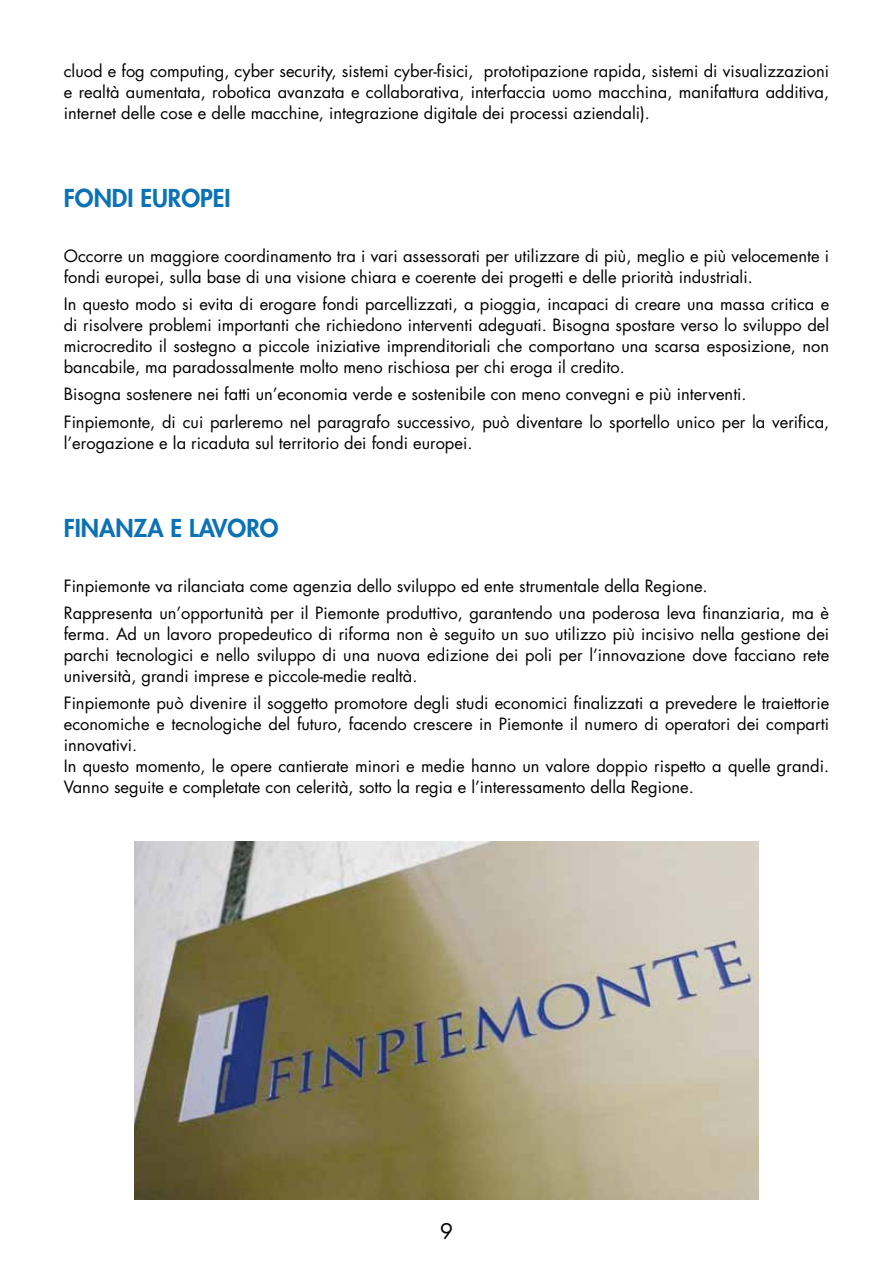
<style>
.page{position:relative;width:893px;height:1263px;background:#fff}
.page>*{position:absolute;margin:0;border:0;box-sizing:border-box;transform-origin:0 0}
.t1{font:800 24px "Futura";color:#0b72b5}
.t2{font:21px "Futura";color:#000}
.t3{font:16.5px/21px "Futura";color:#000}
</style>
<div class="page">
<img style="left:134px;top:842px;width:625px;height:357px">
<p class="t3" style="left:64px;top:60px;width:767px;text-align:justify">cluod e fog computing, cyber security, sistemi cyber-fisici, prototipazione rapida, sistemi di visualizzazioni e realtà aumentata, robotica avanzata e collaborativa, interfaccia uomo macchina, manifattura additiva, internet delle cose e delle macchine, integrazione digitale dei processi aziendali).</p>
<h1 class="t1" style="left:64px;top:182px;width:168px">FONDI EUROPEI</h1>
<p class="t3" style="left:64px;top:245px;width:767px">Occorre un maggiore coordinamento tra i vari assessorati per utilizzare di più, meglio e più velocemente i fondi europei, sulla base di una visione chiara e coerente dei progetti e delle priorità industriali.</p>
<p class="t3" style="left:64px;top:293px;width:767px;text-align:justify">In questo modo si evita di erogare fondi parcellizzati, a pioggia, incapaci di creare una massa critica e di risolvere problemi importanti che richiedono interventi adeguati. Bisogna spostare verso lo sviluppo del microcredito il sostegno a piccole iniziative imprenditoriali che comportano una scarsa esposizione, non bancabile, ma paradossalmente molto meno rischiosa per chi eroga il credito.</p>
<p class="t3" style="left:64px;top:380px;width:767px;line-height:27.3px">Bisogna sostenere nei fatti un’economia verde e sostenibile con meno convegni e più interventi.<br>Finpiemonte, di cui parleremo nel paragrafo successivo, può diventare lo sportello unico per la verifica,</p>
<p class="t3" style="left:64px;top:432px;width:410px">l’erogazione e la ricaduta sul territorio dei fondi europei.</p>
<h1 class="t1" style="left:64px;top:512px;width:216px">FINANZA E LAVORO</h1>
<p class="t3" style="left:64px;top:572px;width:767px;line-height:27.3px">Finpiemonte va rilanciata come agenzia dello sviluppo ed ente strumentale della Regione.<br>Rappresenta un’opportunità per il Piemonte produttivo, garantendo una poderosa leva finanziaria, ma è</p>
<p class="t3" style="left:64px;top:623px;width:767px;text-align:justify">ferma. Ad un lavoro propedeutico di riforma non è seguito un suo utilizzo più incisivo nella gestione dei parchi tecnologici e nello sviluppo di una nuova edizione dei poli per l’innovazione dove facciano rete università, grandi imprese e piccole-medie realtà.</p>
<p class="t3" style="left:64px;top:693px;width:767px">Finpiemonte può divenire il soggetto promotore degli studi economici finalizzati a prevedere le traiettorie economiche e tecnologiche del futuro, facendo crescere in Piemonte il numero di operatori dei comparti innovativi.<br>In questo momento, le opere cantierate minori e medie hanno un valore doppio rispetto a quelle grandi.<br>Vanno seguite e completate con celerità, sotto la regia e l’interessamento della Regione.</p>
<p class="t2" style="left:440px;top:1217px;width:14px">9</p>
</div>
